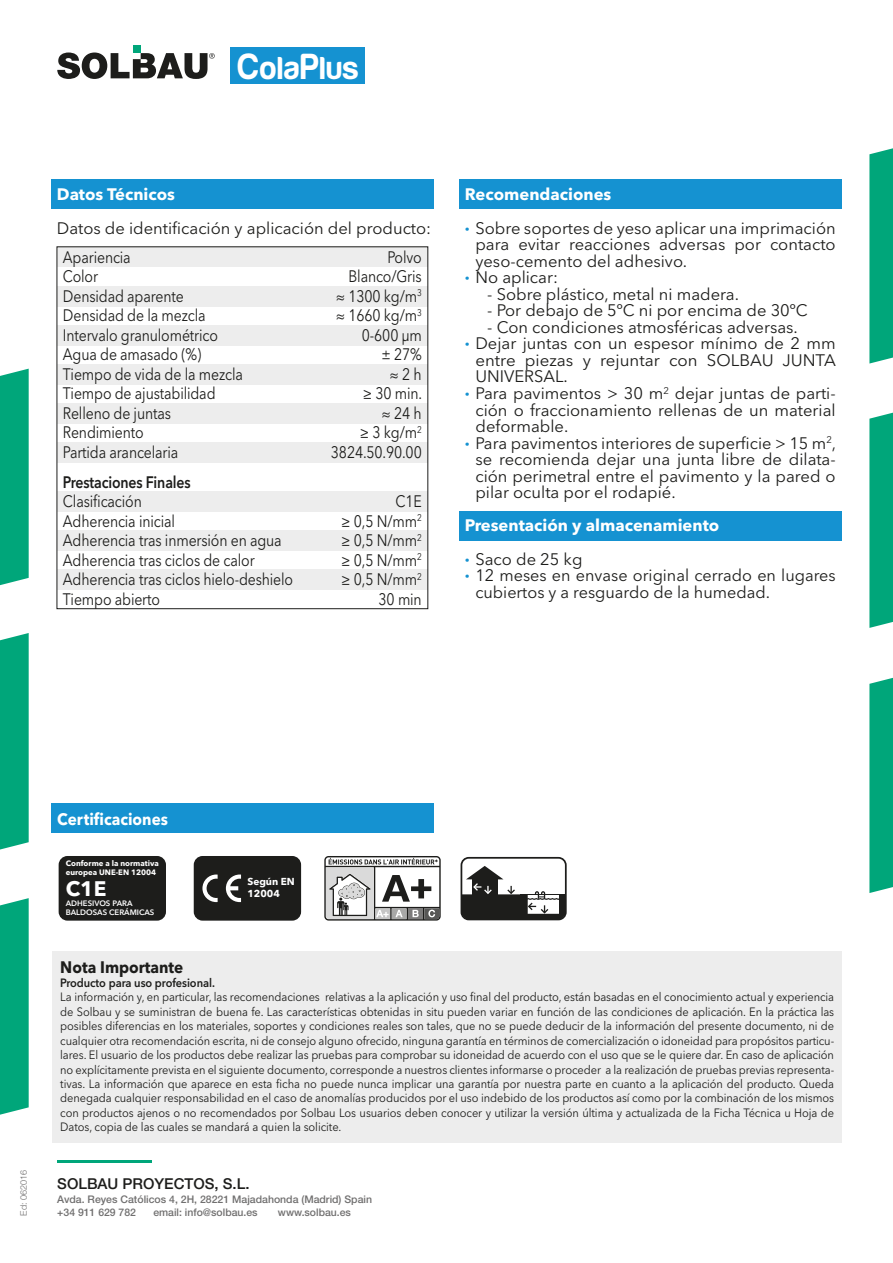
<style>
.page{position:relative;width:893px;height:1263px;background:#fff}
.page>*{position:absolute;margin:0;border:0;box-sizing:border-box;transform-origin:0 0}
.t1{font:700 32.4px "Harabara Mais Bold Harabara Mais";color:#fff}
.t2{font:700 20.85px "Avenir Next LT Pro";color:#fff}
.t3{font:16.5px/33.2px "Avenir Next LT Pro";color:#1d1d1b}
.t4{font:16.5px/19.5px "Avenir Next LT Pro";color:#1d1d1b;scale:.85 1}
.t5{font:700 16.5px/33.2px "Avenir Next LT Pro";color:#fff}
.t6{font:600 16.5px "Avenir Next LT Pro";letter-spacing:-.01em;color:#1d1d1b;scale:.85 1}
.t7{font:700 16.5px "Avenir Next LT Pro";color:#fff;scale:.92 1}
.t8{font:700 16.5px "Avenir Next LT Pro";color:#1d1d1b;scale:.92 1}
.t9{font:500 15px "Helvetica Neue LT Std";color:#1d1d1b}
.t10{font:12px/14.4px "Avenir Next LT Pro";letter-spacing:-.005em;color:#1d1d1b;text-align:justify;scale:.92 1}
.t11{font:600 12px "Avenir Next LT Pro";letter-spacing:-.005em;color:#1d1d1b;scale:.92 1}
.t12{font:500 10.5px/13.5px "Helvetica Neue LT Std";color:#706f6f}
.t13{font:700 10.05px/12px "Avenir Next LT Pro";color:#fff}
.t14{font:300 9px "Helvetica Neue LT Std";color:#706f6f}
.t15{font:700 7.8px/9.3px "Avenir Next LT Pro";color:#fff}
.t16{font:600 7.8px/9.3px "Avenir Next LT Pro";color:#fff}
.s1{font-size:37.2px}
.s2{font-weight:700;color:#fff}
.s3{font-weight:700;color:#1592d1}
.s4{color:#1592d1}
.s5{font-weight:400;color:#1d1d1b}
</style>
<div class="page">
<svg style="left:869px;top:148px;width:24px;height:216px;background:#0caa80"></svg>
<div style="left:0;top:369px;width:29px;height:216px;background:#00a67a"></div>
<svg style="left:869px;top:413px;width:24px;height:215px;background:#0baa80"></svg>
<div style="left:0;top:633px;width:29px;height:216px;background:#00a67a"></div>
<svg style="left:869px;top:678px;width:24px;height:215px;background:#0baa80"></svg>
<svg style="left:0;top:898px;width:29px;height:217px;background:#0baa80"></svg>
<div style="left:52px;top:951px;width:790px;height:191px;background:#ededed"></div>
<div style="left:459px;top:179px;width:382px;height:29px;background:#1592d1"></div>
<div style="left:51px;top:179px;width:383px;height:29px;background:#1592d1"></div>
<div style="left:459px;top:511px;width:382px;height:30px;background:#1592d1"></div>
<hr style="left:57px;top:1160px;width:95px;height:3px;background:#00a67a">
<div style="left:51px;top:803px;width:383px;height:29px;background:#1592d1"></div>
<div style="left:133px;top:46px;width:8px;height:7px;background:#00a67a"></div>
<svg style="left:57px;top:53px;width:158px;height:26px"></svg>
<div style="left:57px;top:247px;width:371px;height:20px;background:#ededed"></div>
<div style="left:57px;top:286px;width:371px;height:20px;background:#ededed"></div>
<div style="left:57px;top:491px;width:371px;height:20px;background:#ededed"></div>
<div style="left:57px;top:530px;width:371px;height:20px;background:#ededed"></div>
<div style="left:57px;top:569px;width:371px;height:20px;background:#ededed"></div>
<div style="left:57px;top:325px;width:371px;height:20px;background:#ededed"></div>
<div style="left:57px;top:364px;width:371px;height:21px;background:#ededed"></div>
<div style="left:57px;top:404px;width:371px;height:20px;background:#ededed"></div>
<div style="left:57px;top:443px;width:371px;height:20px;background:#ededed"></div>
<div style="left:59px;top:856px;width:107px;height:65px;background:#1d1d1b;border-radius:9px"></div>
<div style="left:194px;top:856px;width:107px;height:65px;background:#1d1d1b;border-radius:9px"></div>
<svg style="left:202px;top:874px;width:16px;height:28px"></svg>
<svg style="left:226px;top:874px;width:15px;height:28px"></svg>
<div style="left:322px;top:854px;width:121px;height:69px;border:4px solid #fff;border-radius:4px"></div>
<svg style="left:324px;top:856px;width:117px;height:64px"></svg>
<div style="left:461px;top:857px;width:106px;height:63px;border:2px solid #1d1d1b;border-radius:7px"></div>
<svg style="left:461px;top:866px;width:105px;height:53px"></svg>
<div style="left:230px;top:47px;width:135px;height:37px;background:#1592d1"></div>
<h1 class="t1" style="left:237px;top:49px;width:123px"><span class="s1">C</span>ola<span class="s1">P</span>lus</h1>
<h3 class="t5" style="left:57px;top:178px;width:120px">Datos Técnicos</h3>
<h3 class="t3" style="left:57px;top:211px;width:376px">Datos de identificación y aplicación del producto:</h3>
<h3 class="t4" style="left:63px;top:247px;width:213px">Apariencia<br>Color<br>Densidad aparente<br>Densidad de la mezcla<br>Intervalo granulométrico<br>Agua de amasado (%)<br>Tiempo de vida de la mezcla<br>Tiempo de ajustabilidad<br>Relleno de juntas<br>Rendimiento<br>Partida arancelaria</h3>
<h3 class="t6" style="left:63px;top:472px;width:152px">Prestaciones Finales</h3>
<h3 class="t4" style="left:63px;top:492px;width:272px">Clasificación<br>Adherencia inicial<br>Adherencia tras inmersión en agua<br>Adherencia tras ciclos de calor<br>Adherencia tras ciclos hielo-deshielo<br>Tiempo abierto</h3>
<h3 class="t4" style="left:331px;top:247px;width:109px;text-align:right">Polvo<br>Blanco/Gris<br>≈ 1300 kg/m<sup>3 </sup>≈ 1660 kg/m<sup>3<br></sup>0-600 µm<br>± 27%<br>≈ 2 h<br>≥ 30 min.<br>≈ 24 h<br>≥ 3 kg/m<sup>2<br></sup>3824.50.90.00</h3>
<h3 class="t4" style="left:341px;top:492px;width:96px;text-align:right">C1E<br>≥ 0,5 N/mm<sup>2 </sup>≥ 0,5 N/mm<sup>2 </sup>≥ 0,5 N/mm<sup>2 </sup>≥ 0,5 N/mm<sup>2<br></sup>30 min</h3>
<h3 class="t3" style="left:465px;top:178px;width:372px"><span class="s2">Recomendaciones<br></span><span class="s3">·</span> Sobre soportes de yeso aplicar una imprimación</h3>
<h3 class="t3" style="left:475px;top:228px;width:362px">para evitar reacciones adversas por contacto</h3>
<h3 class="t3" style="left:475px;top:244px;width:213px">yeso-cemento del adhesivo.</h3>
<h3 class="t3" style="left:465px;top:261px;width:95px"><span class="s3">·</span> No aplicar:</h3>
<h3 class="t3" style="left:487px;top:277px;width:253px">- Sobre plástico, metal ni madera.</h3>
<h3 class="t3" style="left:487px;top:294px;width:322px">- Por debajo de 5ºC ni por encima de 30ºC</h3>
<h3 class="t3" style="left:487px;top:310px;width:312px">- Con condiciones atmosféricas adversas.</h3>
<h3 class="t3" style="left:465px;top:327px;width:372px"><span class="s3">·</span> Dejar juntas con un espesor mínimo de 2 mm</h3>
<h3 class="t3" style="left:475px;top:344px;width:362px">entre piezas y rejuntar con SOLBAU JUNTA</h3>
<h3 class="t3" style="left:475px;top:360px;width:94px">UNIVERSAL.</h3>
<h3 class="t3" style="left:465px;top:377px;width:372px"><span class="s3">·</span> Para pavimentos &gt; 30 m<sup>2</sup> dejar juntas de parti-</h3>
<h3 class="t3" style="left:475px;top:393px;width:362px">ción o fraccionamiento rellenas de un material</h3>
<h3 class="t3" style="left:475px;top:410px;width:94px">deformable.</h3>
<h3 class="t3" style="left:465px;top:426px;width:373px"><span class="s3">·</span> Para pavimentos interiores de superficie &gt; 15 m<sup>2</sup>,</h3>
<h3 class="t3" style="left:475px;top:443px;width:362px">se recomienda dejar una junta libre de dilata-</h3>
<h3 class="t3" style="left:475px;top:459px;width:362px">ción perimetral entre el pavimento y la pared o</h3>
<h3 class="t3" style="left:475px;top:476px;width:202px">pilar oculta por el rodapié.</h3>
<h3 class="t5" style="left:465px;top:509px;width:256px">Presentación y almacenamiento <span class="s4">·</span> <span class="s5">Saco de 25 kg</span></h3>
<h3 class="t3" style="left:475px;top:567px;width:362px;line-height:16.5px;text-indent:-11px"><span class="s3">·</span> 12 meses en envase original cerrado en lugares cubiertos y a resguardo de la humedad.</h3>
<p class="t14" style="left:18px;top:1216px;width:47px;rotate:-90deg">Ed: 062016</p>
<h3 class="t7" style="left:57px;top:809px;width:122px">Certificaciones</h3>
<p class="t15" style="left:66px;top:858px;width:95px">Conforme a la normativa europea UNE-EN 12004</p>
<p class="t16" style="left:66px;top:899px;width:90px">ADHESIVOS PARA<br>BALDOSAS CERÁMICAS</p>
<h2 class="t2" style="left:66px;top:876px;width:42px">C1E</h2>
<p class="t13" style="left:247px;top:876px;width:49px">Según EN<br>12004</p>
<h3 class="t8" style="left:60px;top:957px;width:135px">Nota Importante</h3>
<p class="t11" style="left:60px;top:975px;width:170px">Producto para uso profesional.</p>
<p class="t10" style="left:60px;top:990px;width:843px">La información y, en particular, las recomendaciones relativas a la aplicación y uso final del producto, están basadas en el conocimiento actual y experiencia de Solbau y se suministran de buena fe. Las características obtenidas in situ pueden variar en función de las condiciones de aplicación. En la práctica las posibles diferencias en los materiales, soportes y condiciones reales son tales, que no se puede deducir de la información del presente documento, ni de cualquier otra recomendación escrita, ni de consejo alguno ofrecido, ninguna garantía en términos de comercialización o idoneidad para propósitos particu&shy;lares. El usuario de los productos debe realizar las pruebas para comprobar su idoneidad de acuerdo con el uso que se le quiere dar. En caso de aplicación no explícitamente prevista en el siguiente documento, corresponde a nuestros clientes informarse o proceder a la realización de pruebas previas representa&shy;tivas. La información que aparece en esta ficha no puede nunca implicar una garantía por nuestra parte en cuanto a la aplicación del producto. Queda denegada cualquier responsabilidad en el caso de anomalías producidos por el uso indebido de los productos así como por la combinación de los mismos con productos ajenos o no recomendados por Solbau Los usuarios deben conocer y utilizar la versión última y actualizada de la Ficha Técnica u Hoja de Datos, copia de las cuales se mandará a quien la solicite.</p>
<p class="t9" style="left:57px;top:1175px;width:194px">SOLBAU PROYECTOS, S.L.</p>
<p class="t12" style="left:57px;top:1192px;width:316px">Avda. Reyes Católicos 4, 2H, 28221 Majadahonda (Madrid) Spain +34 911 629 782</p>
<p class="t12" style="left:153px;top:1205px;width:106px">email: info@solbau.es</p>
<p class="t12" style="left:278px;top:1205px;width:75px">www.solbau.es</p>
</div>
